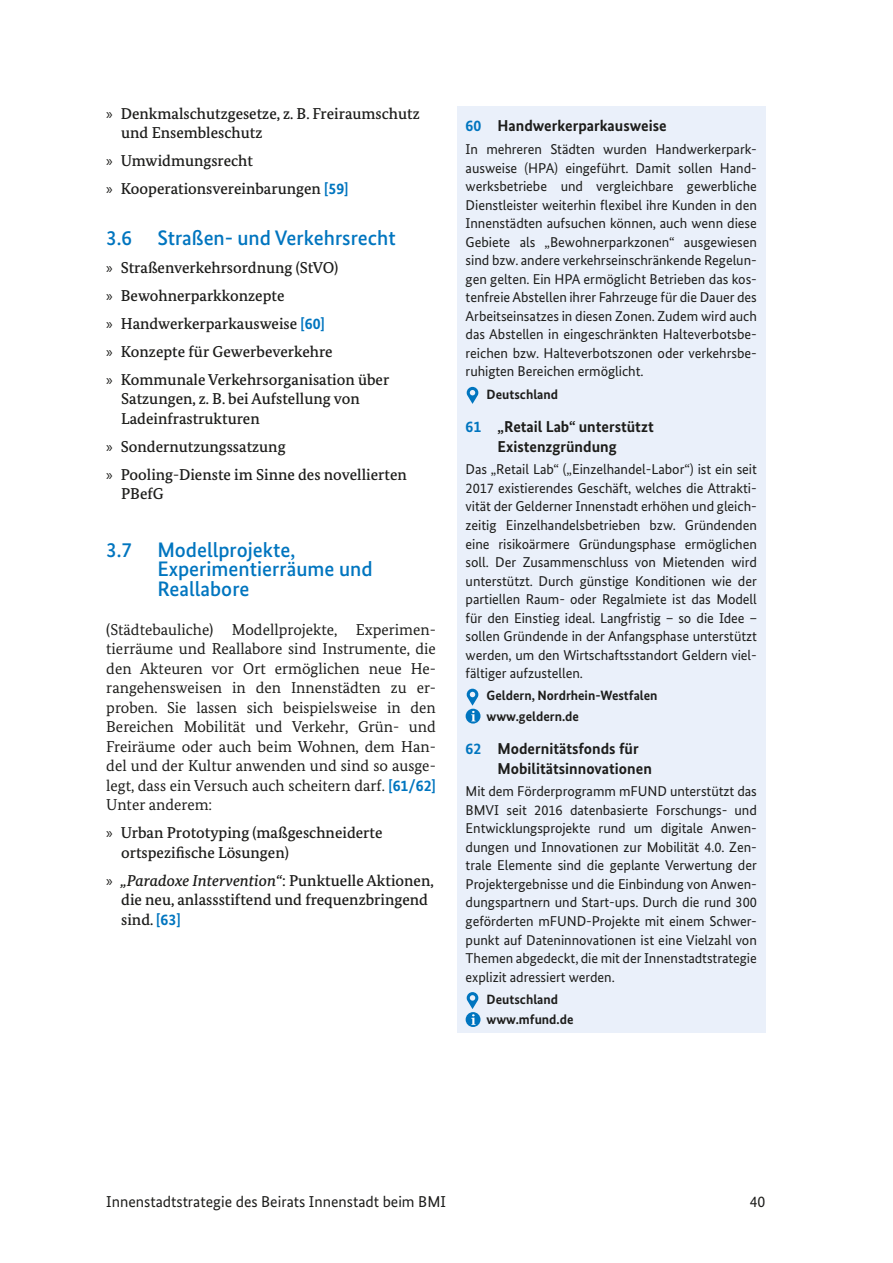
<style>
.page{position:relative;width:893px;height:1263px;background:#fff}
.page>*{position:absolute;margin:0;border:0;box-sizing:border-box;transform-origin:0 0}
.t1{font:500 21px/19.5px "Bundes Sans";color:#0075bf}
.t2{font:500 15.75px/19.5px "Bundes Serif";color:#1d1d1b}
.Fließtext{font:15.75px/19.5px "Bundes Serif";color:#1d1d1b;text-align:justify}
.t3{font:700 15.75px/19.5px "Bundes Sans";color:#1d1d1b;text-align:center}
.t4{font:15.75px "Bundes Sans";color:#1d1d1b}
.Beispielkasten_Fließ{font:14.25px/18.6px "Bundes Sans";letter-spacing:-.005em;color:#1d1d1b;text-align:justify}
.Beispielkasten__vers{font:700 13.5px "Bundes Sans";color:#1d1d1b}
.s1{font-family:"Myriad Pro";font-weight:400}
.s2{font-family:"Bundes Sans";font-weight:700;color:#0075bf}
.s3{font-style:italic}
.s4{color:#0075bf}
</style>
<div class="page">
<div style="left:457px;top:106px;width:308px;height:301px;background:#eaf0fa"></div>
<svg style="left:467px;top:387px;width:11px;height:17px"></svg>
<div style="left:457px;top:729px;width:308px;height:303px;background:#eaf0fa"></div>
<div style="left:457px;top:407px;width:308px;height:322px;background:#eaf0fa"></div>
<svg style="left:466px;top:709px;width:14px;height:14px"></svg>
<svg style="left:467px;top:689px;width:11px;height:32px"></svg>
<div style="left:466px;top:1012px;width:14px;height:15px;background:#0075bf;border-radius:50%"></div>
<svg style="left:467px;top:992px;width:11px;height:33px"></svg>
<p class="t2" style="left:121px;top:103px;width:300px;text-indent:-15px"><span class="s1">»</span> Denkmalschutzgesetze, z. B. Freiraumschutz und Ensembleschutz</p>
<p class="t2" style="left:106px;top:151px;width:148px"><span class="s1">»</span> Umwidmungsrecht</p>
<p class="t2" style="left:106px;top:179px;width:244px"><span class="s1">»</span> Kooperationsvereinbarungen <span class="s2">[59]</span></p>
<h2 class="t1" style="left:106px;top:227px;width:291px">3.6 Straßen- und Verkehrsrecht</h2>
<p class="t2" style="left:106px;top:257px;width:234px"><span class="s1">»</span> Straßenverkehrsordnung (StVO)</p>
<p class="t2" style="left:106px;top:285px;width:180px"><span class="s1">»</span> Bewohnerparkkonzepte</p>
<p class="t2" style="left:106px;top:313px;width:220px"><span class="s1">»</span> Handwerkerparkausweise <span class="s2">[60]</span></p>
<p class="t2" style="left:106px;top:341px;width:228px"><span class="s1">»</span> Konzepte für Gewerbeverkehre</p>
<p class="t2" style="left:121px;top:369px;width:270px;text-indent:-15px"><span class="s1">»</span> Kommunale Verkehrsorganisation über<br>Satzungen, z. B. bei Aufstellung von<br>Ladeinfrastrukturen</p>
<p class="t2" style="left:106px;top:436px;width:181px"><span class="s1">»</span> Sondernutzungssatzung</p>
<p class="t2" style="left:121px;top:464px;width:287px;text-indent:-15px"><span class="s1">»</span> Pooling-Dienste im Sinne des novellierten<br>PBefG</p>
<h2 class="t1" style="left:157px;top:539px;width:217px;text-indent:-51px">3.7 Modellprojekte,<br>Experimentierräume und<br>Reallabore</h2>
<p class="Fließtext" style="left:106px;top:619px;width:331px">(Städtebauliche) Modellprojekte, Experimen&shy;tierräume und Reallabore sind Instrumente, die den Akteuren vor Ort ermöglichen neue He&shy;rangehensweisen in den Innenstädten zu er&shy;proben. Sie lassen sich beispielsweise in den Bereichen Mobilität und Verkehr, Grün- und Freiräume oder auch beim Wohnen, dem Han&shy;del und der Kultur anwenden und sind so ausge&shy;legt, dass ein Versuch auch scheitern darf. <span class="s2">[61/62]</span></p>
<p class="Fließtext" style="left:106px;top:795px;width:107px">Unter anderem:</p>
<p class="t2" style="left:121px;top:823px;width:263px;text-indent:-15px"><span class="s1">»</span> Urban Prototyping (maßgeschneiderte ortspezifische Lösungen)</p>
<p class="t2" style="left:121px;top:870px;width:314px;text-indent:-15px"><span class="s1">»</span> <span class="s3">„Paradoxe Intervention“</span>: Punktuelle Aktionen, die neu, anlassstiftend und frequenzbringend sind. <span class="s2">[63]</span></p>
<h3 class="t3" style="left:466px;top:116px;width:203px"><span class="s4">60</span> Handwerkerparkausweise</h3>
<p class="Beispielkasten_Fließ" style="left:466px;top:140px;width:293px">In mehreren Städten wurden Handwerkerpark&shy;ausweise (HPA) eingeführt. Damit sollen Hand&shy;werksbetriebe und vergleichbare gewerbliche Dienstleister weiterhin flexibel ihre Kunden in den Innenstädten aufsuchen können, auch wenn diese Gebiete als „Bewohnerparkzonen“ ausgewiesen sind bzw. andere verkehrseinschränkende Regelun&shy;gen gelten. Ein HPA ermöglicht Betrieben das kos&shy;tenfreie Abstellen ihrer Fahrzeuge für die Dauer des Arbeitseinsatzes in diesen Zonen. Zudem wird auch das Abstellen in eingeschränkten Halteverbotsbe&shy;reichen bzw. Halteverbotszonen oder verkehrsbe&shy;ruhigten Bereichen ermöglicht.</p>
<p class="Beispielkasten__vers" style="left:487px;top:386px;width:73px">Deutschland</p>
<h3 class="t3" style="left:466px;top:417px;width:190px"><span class="s4">61</span> „Retail Lab“ unterstützt<br>Existenzgründung</h3>
<p class="Beispielkasten_Fließ" style="left:466px;top:460px;width:293px">Das „Retail Lab“ („Einzelhandel-Labor“) ist ein seit 2017 existierendes Geschäft, welches die Attrakti&shy;vität der Gelderner Innenstadt erhöhen und gleich&shy;zeitig Einzelhandelsbetrieben bzw. Gründenden eine risikoärmere Gründungsphase ermöglichen soll. Der Zusammenschluss von Mietenden wird unterstützt. Durch günstige Konditionen wie der partiellen Raum- oder Regalmiete ist das Modell für den Einstieg ideal. Langfristig – so die Idee – sollen Gründende in der Anfangsphase unterstützt werden, um den Wirtschaftsstandort Geldern viel&shy;fältiger aufzustellen.</p>
<p class="Beispielkasten__vers" style="left:487px;top:687px;width:172px">Geldern, Nordrhein-Westfalen</p>
<p class="Beispielkasten__vers" style="left:487px;top:708px;width:94px">www.geldern.de</p>
<h3 class="t3" style="left:497px;top:739px;width:156px;text-align:left;text-indent:-32px"><span class="s4">62</span> Modernitätsfonds für<br>Mobilitätsinnovationen</h3>
<p class="Beispielkasten_Fließ" style="left:466px;top:782px;width:293px">Mit dem Förderprogramm mFUND unterstützt das BMVI seit 2016 datenbasierte Forschungs- und Entwicklungsprojekte rund um digitale Anwen&shy;dungen und Innovationen zur Mobilität 4.0. Zen&shy;trale Elemente sind die geplante Verwertung der Projektergebnisse und die Einbindung von Anwen&shy;dungspartnern und Start-ups. Durch die rund 300 geförderten mFUND-Projekte mit einem Schwer&shy;punkt auf Dateninnovationen ist eine Vielzahl von Themen abgedeckt, die mit der Innenstadtstrategie explizit adressiert werden.</p>
<p class="Beispielkasten__vers" style="left:487px;top:991px;width:73px">Deutschland</p>
<p class="Beispielkasten__vers" style="left:487px;top:1011px;width:88px">www.mfund.de</p>
<p class="t4" style="left:106px;top:1192px;width:341px">Innenstadtstrategie des Beirats Innenstadt beim BMI</p>
<p class="t4" style="left:750px;top:1192px;width:17px">40</p>
</div>
